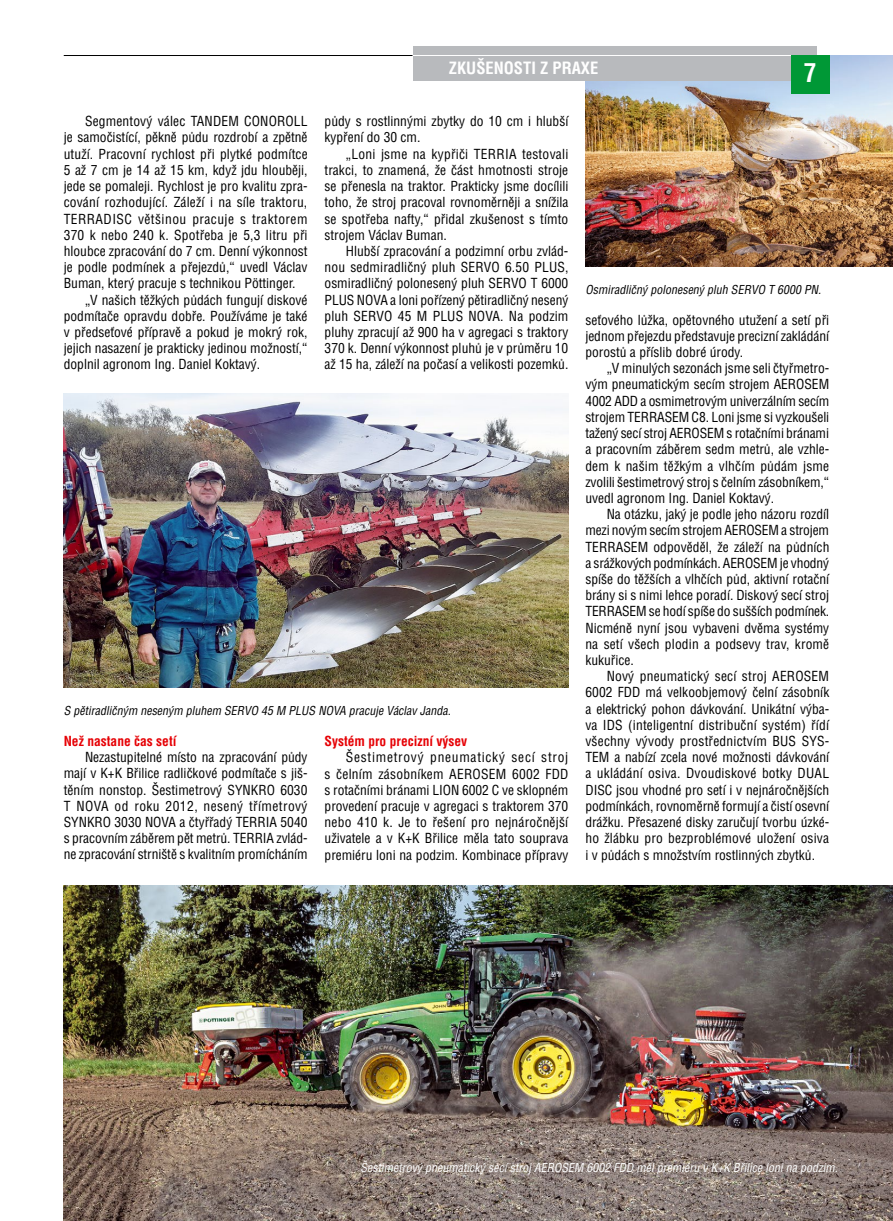
<style>
.page{position:relative;width:893px;height:1221px;background:#fff}
.page>*{position:absolute;margin:0;border:0;box-sizing:border-box;transform-origin:0 0}
.t1{font:700 25.5px "Switzerland Condensed";color:#fff}
.t2{font:700 16.5px "Switzerland Condensed";color:#fff}
.t3{font:13.5px/16.2px "Switzerland Condensed";color:#000;text-align:justify}
.t4{font:700 13.5px "Switzerland Condensed";color:#e60005}
.t5{font:13.5px "Switzerland Condensed";letter-spacing:.035em;color:#000}
.t6{font:italic 12px "Switzerland Condensed";color:#000}
.t7{font:italic 12px "Switzerland Condensed";color:#fff}
</style>
<div class="page">
<img style="left:585px;top:55px;width:308px;height:212px">
<img style="left:64px;top:393px;width:504px;height:294px">
<div style="left:412px;top:47px;width:404px;height:34px;background:#b8babd"></div>
<div style="left:791px;top:55px;width:38px;height:38px;background:#009836"></div>
<hr style="left:413px;top:55px;width:378px;height:1px;background:#fff">
<hr style="left:64px;top:55px;width:348px;height:1px;background:#000">
<img style="left:64px;top:885px;width:829px;height:335px">
<p class="t2" style="left:449px;top:58px;width:151px">ZKUŠENOSTI Z PRAXE</p>
<h1 class="t1" style="left:804px;top:57px;width:14px">7</h1>
<p class="t3" style="left:85px;top:113px;width:224px">Segmentový válec TANDEM CONOROLL</p>
<p class="t3" style="left:64px;top:129px;width:245px">je samočistící, pěkně půdu rozdrobí a zpětně</p>
<p class="t3" style="left:64px;top:146px;width:245px">utuží. Pracovní rychlost při plytké podmítce</p>
<p class="t3" style="left:64px;top:162px;width:245px">5 až 7 cm je 14 až 15 km, když jdu hlouběji,</p>
<p class="t3" style="left:64px;top:178px;width:245px">jede se pomaleji. Rychlost je pro kvalitu zpra-</p>
<p class="t3" style="left:64px;top:194px;width:245px">cování rozhodující. Záleží i na síle traktoru,</p>
<p class="t5" style="left:64px;top:211px;width:245px">TERRADISC většinou pracuje s traktorem</p>
<p class="t3" style="left:64px;top:227px;width:245px">370 k nebo 240 k. Spotřeba je 5,3 litru při</p>
<p class="t3" style="left:64px;top:243px;width:245px">hloubce zpracování do 7 cm. Denní výkonnost</p>
<p class="t3" style="left:64px;top:259px;width:245px">je podle podmínek a přejezdů,“ uvedl Václav</p>
<p class="t3" style="left:64px;top:275px;width:233px">Buman, který pracuje s technikou Pöttinger.</p>
<p class="t3" style="left:85px;top:291px;width:224px">„V našich těžkých půdách fungují diskové</p>
<p class="t3" style="left:64px;top:308px;width:245px">podmítače opravdu dobře. Používáme je také</p>
<p class="t3" style="left:64px;top:324px;width:245px">v předseťové přípravě a pokud je mokrý rok,</p>
<p class="t3" style="left:64px;top:340px;width:245px">jejich nasazení je prakticky jedinou možností,“</p>
<p class="t3" style="left:64px;top:356px;width:198px">doplnil agronom Ing. Daniel Koktavý.</p>
<p class="t3" style="left:325px;top:113px;width:245px">půdy s rostlinnými zbytky do 10 cm i hlubší kypření do 30 cm.</p>
<p class="t3" style="left:325px;top:146px;width:245px;text-indent:21px">„Loni jsme na kypřiči TERRIA testovali trakci, to znamená, že část hmotnosti stroje se přenesla na traktor. Prakticky jsme docílili toho, že stroj pracoval rovnoměrněji a snížila se spotřeba nafty,“ přidal zkušenost s tímto strojem Václav Buman.</p>
<p class="t3" style="left:325px;top:243px;width:245px;text-indent:21px">Hlubší zpracování a podzimní orbu zvlád&shy;nou sedmiradličný pluh SERVO 6.50 PLUS, osmiradličný polonesený pluh SERVO T 6000<br>PLUS NOVA a loni pořízený pětiradličný nesený pluh SERVO 45 M PLUS NOVA. Na podzim pluhy zpracují až 900 ha v agregaci s traktory 370 k. Denní výkonnost pluhů je v průměru 10 až 15 ha, záleží na počasí a velikosti pozemků.</p>
<p class="t6" style="left:64px;top:703px;width:389px">S pětiradličným neseným pluhem SERVO 45 M PLUS NOVA pracuje Václav Janda.</p>
<p class="t4" style="left:64px;top:732px;width:114px">Než nastane čas setí</p>
<p class="t3" style="left:64px;top:749px;width:245px;text-indent:21px">Nezastupitelné místo na zpracování půdy mají v K+K Břilice radličkové podmítače s jiš&shy;těním nonstop. Šestimetrový SYNKRO 6030<br>T NOVA od roku 2012, nesený třímetrový SYNKRO 3030 NOVA a čtyřřadý TERRIA 5040 s pracovním záběrem pět metrů. TERRIA zvlád&shy;ne zpracování strniště s kvalitním promícháním</p>
<p class="t4" style="left:325px;top:733px;width:144px">Systém pro precizní výsev</p>
<p class="t3" style="left:325px;top:749px;width:245px;text-indent:21px">Šestimetrový pneumatický secí stroj s čelním zásobníkem AEROSEM 6002 FDD s rotačními bránami LION 6002 C ve sklopném provedení pracuje v agregaci s traktorem 370 nebo 410 k. Je to řešení pro nejnáročnější uživatele a v K+K Břilice měla tato souprava premiéru loni na podzim. Kombinace přípravy</p>
<p class="t6" style="left:585px;top:283px;width:237px">Osmiradličný polonesený pluh SERVO T 6000 PN.</p>
<p class="t3" style="left:585px;top:311px;width:245px">seťového lůžka, opětovného utužení a setí při jednom přejezdu představuje precizní zakládání porostů a příslib dobré úrody.</p>
<p class="t3" style="left:585px;top:360px;width:245px;text-indent:21px">„V minulých sezonách jsme seli čtyřmetro&shy;vým pneumatickým secím strojem AEROSEM 4002 ADD a osmimetrovým univerzálním secím strojem TERRASEM C8. Loni jsme si vyzkoušeli tažený secí stroj AEROSEM s rotačními bránami a pracovním záběrem sedm metrů, ale vzhle&shy;dem k našim těžkým a vlhčím půdám jsme zvolili šestimetrový stroj s čelním zásobníkem,“ uvedl agronom Ing. Daniel Koktavý.</p>
<p class="t3" style="left:585px;top:506px;width:245px;text-indent:21px">Na otázku, jaký je podle jeho názoru rozdíl mezi novým secím strojem AEROSEM a strojem TERRASEM odpověděl, že záleží na půdních a srážkových podmínkách. AEROSEM je vhodný spíše do těžších a vlhčích půd, aktivní rotační brány si s nimi lehce poradí. Diskový secí stroj TERRASEM se hodí spíše do sušších podmínek.<br>Nicméně nyní jsou vybaveni dvěma systémy na setí všech plodin a podsevy trav, kromě kukuřice.</p>
<p class="t3" style="left:585px;top:668px;width:245px;text-indent:21px">Nový pneumatický secí stroj AEROSEM 6002 FDD má velkoobjemový čelní zásobník a elektrický pohon dávkování. Unikátní výba&shy;va IDS (inteligentní distribuční systém) řídí všechny vývody prostřednictvím BUS SYS-TEM a nabízí zcela nové možnosti dávkování a ukládání osiva. Dvoudiskové botky DUAL DISC jsou vhodné pro setí i v nejnáročnějších podmínkách, rovnoměrně formují a čistí osevní drážku. Přesazené disky zaručují tvorbu úzké&shy;ho žlábku pro bezproblémové uložení osiva i v půdách s množstvím rostlinných zbytků.</p>
<p class="t7" style="left:360px;top:1160px;width:479px">Šestimetrový pneumatický secí stroj AEROSEM 6002 FDD měl premiéru v K+K Břilice loni na podzim.</p>
</div>
